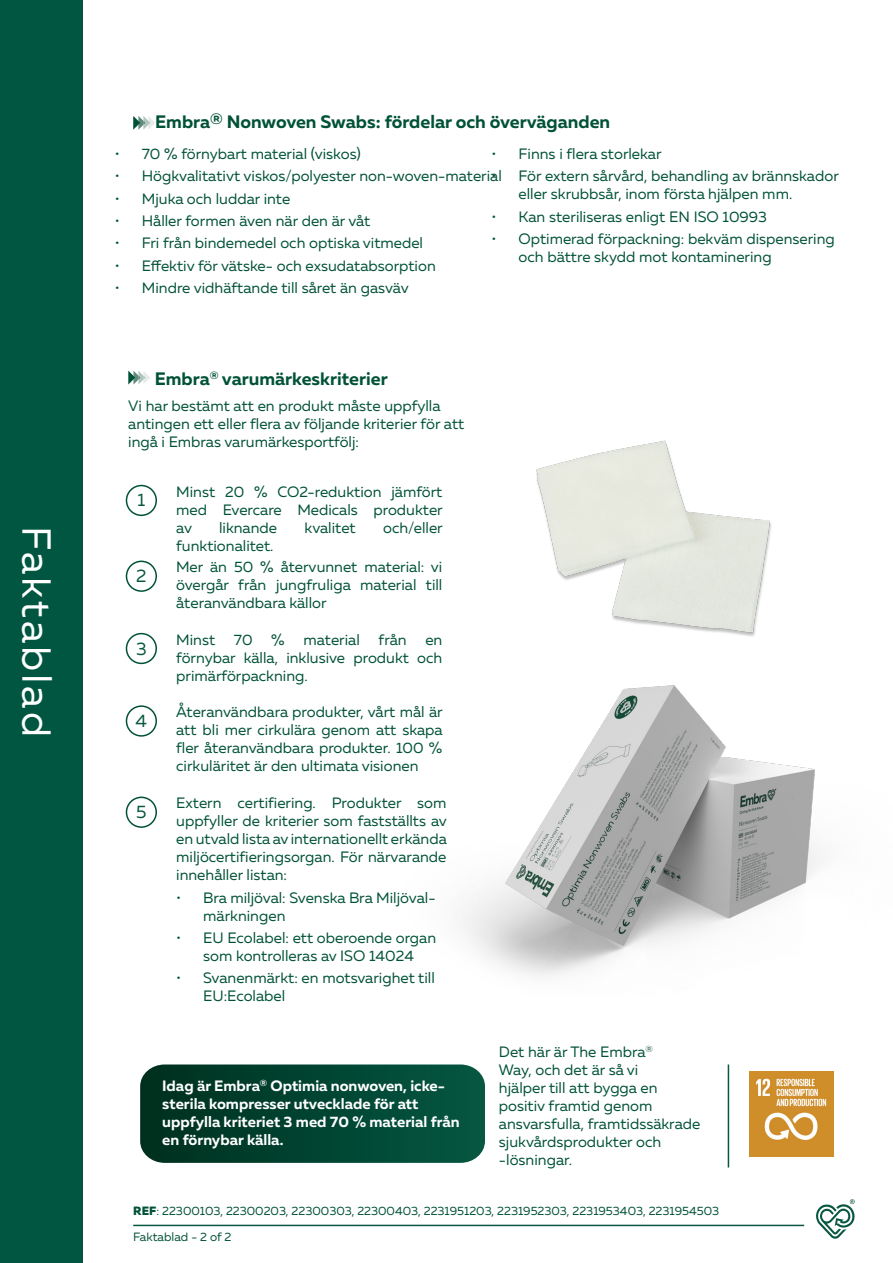
<style>
.page{position:relative;width:893px;height:1263px;background:#fff}
.page>*{position:absolute;margin:0;border:0;box-sizing:border-box;transform-origin:0 0}
.fact_sheet{font:40.5px "Muller";letter-spacing:.075em;color:#fff}
.body{font:700 18px "Muller";color:#005236}
.body-2{font:18px "Muller";color:#075741}
.body-3{font:15px/18px "Muller";color:#005236}
.body-4{font:700 15px/18px "Muller";color:#fff}
.body-5{font:12px "Muller";color:#005236}
.s1{font-family:"Muller Extra Bold DEMO"}
</style>
<div class="page">
<img style="left:536px;top:440px;width:236px;height:175px">
<div style="left:0;top:0;width:83px;height:1263px;background:#005640"></div>
<hr style="left:133px;top:1225px;width:671px;height:1px;background:#075741">
<svg style="left:816px;top:1199px;width:39px;height:40px"></svg>
<svg style="left:133px;top:116px;width:22px;height:14px"></svg>
<svg style="left:140px;top:1064px;width:345px;height:99px;background:#064734"></svg>
<img style="left:749px;top:1072px;width:84px;height:84px">
<hr style="left:728px;top:1064px;width:1px;height:103px;background:#075741">
<img style="left:460px;top:615px;width:362px;height:362px">
<div style="left:126px;top:485px;width:31px;height:31px;border:2px solid #005236;border-radius:50%"></div>
<div style="left:126px;top:561px;width:31px;height:31px;border:2px solid #005236;border-radius:50%"></div>
<div style="left:126px;top:633px;width:31px;height:31px;border:2px solid #005236;border-radius:50%"></div>
<div style="left:126px;top:705px;width:31px;height:32px;border:2px solid #005236;border-radius:50%"></div>
<div style="left:126px;top:796px;width:31px;height:32px;border:2px solid #005236;border-radius:50%"></div>
<svg style="left:128px;top:371px;width:22px;height:13px"></svg>
<p class="fact_sheet" style="left:61px;top:526px;width:212px;rotate:90deg">Faktablad</p>
<p class="body" style="left:155px;top:110px;width:456px">Embra<sup>®</sup> Nonwoven Swabs: fördelar och överväganden</p>
<p class="body-3" style="left:115px;top:145px;width:247px">• 70 % förnybart material (viskos)</p>
<p class="body-3" style="left:115px;top:167px;width:389px">• Högkvalitativt viskos/polyester non-woven-material</p>
<p class="body-3" style="left:115px;top:189px;width:177px">• Mjuka och luddar inte</p>
<p class="body-3" style="left:115px;top:212px;width:257px">• Håller formen även när den är våt</p>
<p class="body-3" style="left:115px;top:234px;width:310px">• Fri från bindemedel och optiska vitmedel</p>
<p class="body-3" style="left:115px;top:256px;width:322px">• Effektiv för vätske- och exsudatabsorption</p>
<p class="body-3" style="left:115px;top:278px;width:295px">• Mindre vidhäftande till såret än gasväv</p>
<p class="body-3" style="left:492px;top:145px;width:171px">• Finns i flera storlekar</p>
<p class="body-3" style="left:519px;top:167px;width:322px;text-indent:-27px">• För extern sårvård, behandling av brännskador eller skrubbsår, inom första hjälpen mm.</p>
<p class="body-3" style="left:492px;top:207px;width:277px">• Kan steriliseras enligt EN ISO 10993</p>
<p class="body-3" style="left:519px;top:230px;width:318px;text-indent:-27px">• Optimerad förpackning: bekväm dispensering och bättre skydd mot kontaminering</p>
<p class="body" style="left:155px;top:368px;width:234px">Embra<sup>®</sup> varumärkeskriterier</p>
<p class="body-3" style="left:128px;top:397px;width:337px">Vi har bestämt att en produkt måste uppfylla antingen ett eller flera av följande kriterier för att ingå i Embras varumärkesportfölj:</p>
<p class="body-2" style="left:137px;top:489px;width:9px">1</p>
<p class="body-2" style="left:136px;top:565px;width:12px">2</p>
<p class="body-2" style="left:136px;top:637px;width:12px">3</p>
<p class="body-2" style="left:136px;top:710px;width:13px">4</p>
<p class="body-2" style="left:136px;top:801px;width:12px">5</p>
<p class="body-3" style="left:176px;top:482px;width:268px;text-align:justify">Minst 20 % CO2-reduktion jämfört med Evercare Medicals produkter av</p>
<p class="body-3" style="left:219px;top:518px;width:60px">liknande</p>
<p class="body-3" style="left:305px;top:518px;width:53px">kvalitet</p>
<p class="body-3" style="left:383px;top:518px;width:61px">och/eller</p>
<p class="body-3" style="left:176px;top:536px;width:99px">funktionalitet.</p>
<p class="body-3" style="left:176px;top:558px;width:268px;text-align:justify">Mer än 50 % återvunnet material: vi övergår från jungfruliga material till återanvändbara källor</p>
<p class="body-3" style="left:176px;top:630px;width:268px;text-align:justify">Minst 70 % material från en förnybar källa, inklusive produkt och primärförpackning.</p>
<p class="body-3" style="left:176px;top:703px;width:268px;text-align:justify">Återanvändbara produkter, vårt mål är att bli mer cirkulära genom att skapa fler återanvändbara produkter. 100 % cirkuläritet är den ultimata visionen</p>
<p class="body-3" style="left:176px;top:794px;width:272px;text-align:justify">Extern certifiering. Produkter som uppfyller de kriterier som fastställts av en utvald lista av internationellt erkända miljöcertifieringsorgan. För närvarande innehåller listan:</p>
<p class="body-3" style="left:203px;top:888px;width:234px;text-indent:-27px">• Bra miljöval: Svenska Bra Miljöval&shy;märkningen</p>
<p class="body-3" style="left:176px;top:928px;width:261px;text-align:center">• EU Ecolabel: ett oberoende organ som kontrolleras av ISO 14024</p>
<p class="body-3" style="left:203px;top:969px;width:233px;text-indent:-27px">• Svanenmärkt: en motsvarighet till<br>EU:Ecolabel</p>
<p class="body-4" style="left:162px;top:1077px;width:299px">Idag är Embra<sup>®</sup> Optimia nonwoven, icke&shy;sterila kompresser utvecklade för att uppfylla kriteriet 3 med 70 % material från en förnybar källa.</p>
<p class="body-3" style="left:499px;top:1043px;width:203px">Det här är The Embra<sup>®<br></sup>Way, och det är så vi<br>hjälper till att bygga en positiv framtid genom ansvarsfulla, framtidssäkrade sjukvårdsprodukter och -lösningar.</p>
<p class="body-5" style="left:133px;top:1203px;width:587px"><span class="s1">REF</span>: 22300103, 22300203, 22300303, 22300403, 2231951203, 2231952303, 2231953403, 2231954503</p>
<p class="body-5" style="left:133px;top:1229px;width:99px">Faktablad - 2 of 2</p>
</div>
